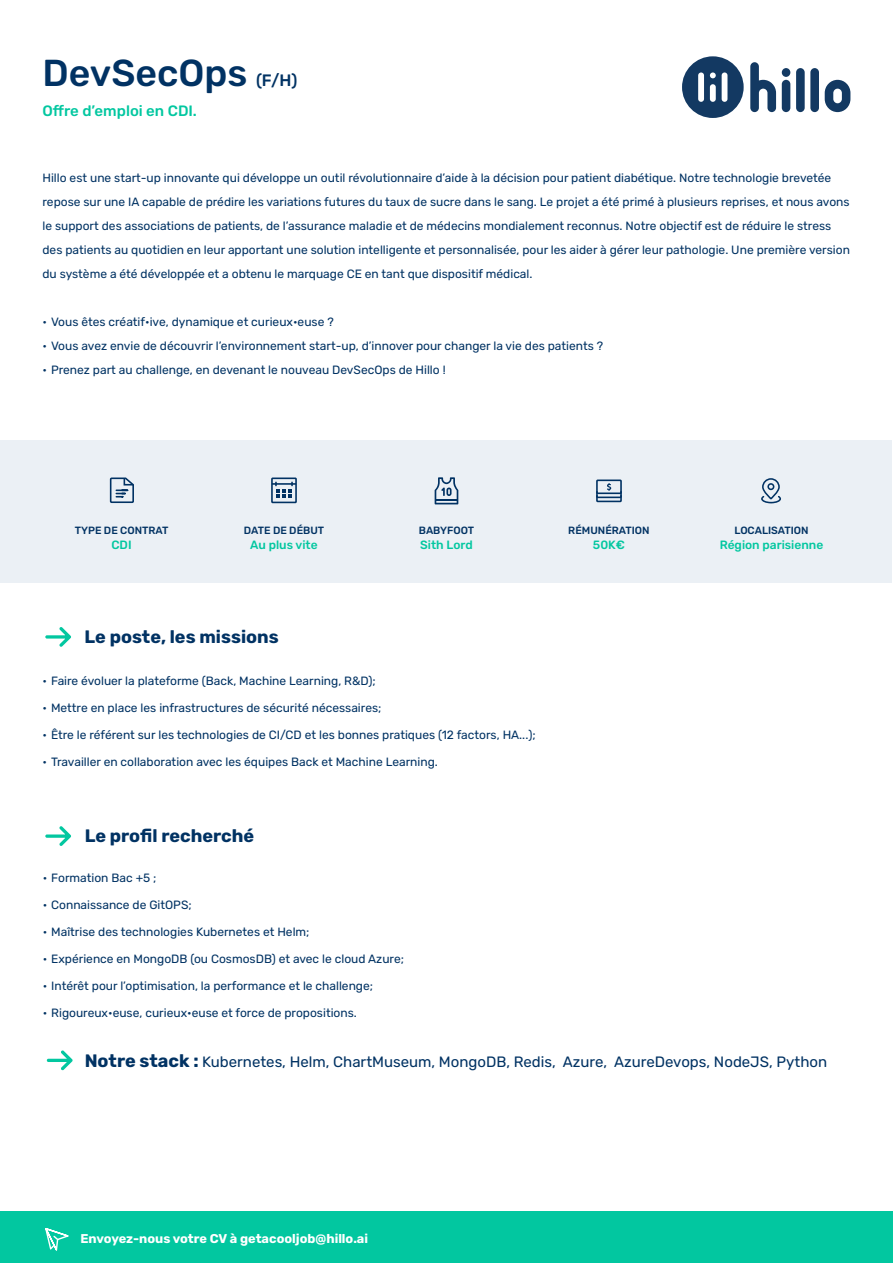
<style>
.page{position:relative;width:893px;height:1263px;background:#fff}
.page>*{position:absolute;margin:0;border:0;box-sizing:border-box;transform-origin:0 0}
.t1{font:500 37.5px "Rubik";color:#013263}
.t2{font:700 18px "Rubik";color:#013263}
.t3{font:500 16.5px "Rubik";color:#013263}
.t4{font:15px "Rubik";color:#013263}
.t5{font:500 15px "Rubik";color:#02c7a0}
.t6{font:700 12.75px "Rubik";color:#fff}
.t7{font:12px/24px "Rubik";color:#013263}
.t8{font:500 12px "Rubik";color:#02c7a0}
.t9{font:500 10.5px "Rubik";color:#013263}
.s1{font-weight:700;font-size:18px}
</style>
<div class="page">
<div style="left:0;top:1212px;width:892px;height:51px;background:#02c7a0"></div>
<svg style="left:45px;top:1228px;width:23px;height:22px"></svg>
<svg style="left:46px;top:1050px;width:27px;height:21px"></svg>
<svg style="left:45px;top:826px;width:26px;height:20px"></svg>
<svg style="left:45px;top:627px;width:26px;height:20px"></svg>
<div style="left:1px;top:440px;width:891px;height:143px;background:#ebf0f5"></div>
<div style="left:767px;top:483px;width:7px;height:7px;border:2px solid #013263;border-radius:50%"></div>
<div style="left:762px;top:478px;width:18px;height:21px;border:2px solid #013263;border-radius:8px"></div>
<svg style="left:761px;top:494px;width:20px;height:9px"></svg>
<div style="left:596px;top:479px;width:26px;height:15px;border:2px solid #013263"></div>
<svg style="left:596px;top:483px;width:26px;height:20px"></svg>
<svg style="left:435px;top:477px;width:23px;height:27px"></svg>
<div style="left:271px;top:477px;width:26px;height:26px;border:2px solid #013263"></div>
<hr style="left:272px;top:483px;width:24px;height:2px;background:#013263">
<svg style="left:275px;top:482px;width:18px;height:16px"></svg>
<svg style="left:109px;top:477px;width:25px;height:27px"></svg>
<svg style="left:750px;top:62px;width:100px;height:50px"></svg>
<svg style="left:682px;top:56px;width:62px;height:62px"></svg>
<p class="t1" style="left:43px;top:52px;width:206px">DevSecOps</p>
<p class="t5" style="left:43px;top:102px;width:156px">Offre d’emploi en CDI.</p>
<p class="t3" style="left:256px;top:71px;width:43px">(F/H)</p>
<p class="t7" style="left:43px;top:166px;width:809px">Hillo est une start-up innovante qui développe un outil révolutionnaire d’aide à la décision pour patient diabétique. Notre technologie brevetée repose sur une IA capable de prédire les variations futures du taux de sucre dans le sang. Le projet a été primé à plusieurs reprises, et nous avons le support des associations de patients, de l’assurance maladie et de médecins mondialement reconnus. Notre objectif est de réduire le stress des patients au quotidien en leur apportant une solution intelligente et personnalisée, pour les aider à gérer leur pathologie. Une première version du système a été développée et a obtenu le marquage CE en tant que dispositif médical.</p>
<p class="t7" style="left:43px;top:310px;width:293px">• Vous êtes créatif•ive, dynamique et curieux•euse ?</p>
<p class="t7" style="left:43px;top:334px;width:562px">• Vous avez envie de découvrir l’environnement start-up, d’innover pour changer la vie des patients ?</p>
<p class="t7" style="left:43px;top:358px;width:405px">• Prenez part au challenge, en devenant le nouveau DevSecOps de Hillo !</p>
<p class="t9" style="left:75px;top:525px;width:95px">TYPE DE CONTRAT</p>
<p class="t8" style="left:111px;top:538px;width:22px">CDI</p>
<p class="t9" style="left:244px;top:525px;width:82px">DATE DE DÉBUT</p>
<p class="t8" style="left:250px;top:538px;width:69px">Au plus vite</p>
<p class="t2" style="left:84px;top:626px;width:196px">Le poste, les missions</p>
<p class="t9" style="left:419px;top:525px;width:57px">BABYFOOT</p>
<p class="t8" style="left:420px;top:538px;width:54px">Sith Lord</p>
<p class="t7" style="left:43px;top:669px;width:335px">• Faire évoluer la plateforme (Back, Machine Learning, R&amp;D);</p>
<p class="t7" style="left:43px;top:696px;width:340px">• Mettre en place les infrastructures de sécurité nécessaires;</p>
<p class="t7" style="left:43px;top:723px;width:495px">• Être le référent sur les technologies de CI/CD et les bonnes pratiques (12 factors, HA...);</p>
<p class="t7" style="left:43px;top:750px;width:397px">• Travailler en collaboration avec les équipes Back et Machine Learning.</p>
<p class="t2" style="left:85px;top:826px;width:171px">Le profil recherché</p>
<p class="t7" style="left:43px;top:866px;width:115px">• Formation Bac +5 ;</p>
<p class="t7" style="left:43px;top:893px;width:150px">• Connaissance de GitOPS;</p>
<p class="t7" style="left:43px;top:920px;width:268px">• Maîtrise des technologies Kubernetes et Helm;</p>
<p class="t7" style="left:43px;top:947px;width:363px">• Expérience en MongoDB (ou CosmosDB) et avec le cloud Azure;</p>
<p class="t7" style="left:43px;top:974px;width:332px">• Intérêt pour l’optimisation, la performance et le challenge;</p>
<p class="t7" style="left:43px;top:1001px;width:316px">• Rigoureux•euse, curieux•euse et force de propositions.</p>
<p class="t9" style="left:568px;top:525px;width:83px">RÉMUNÉRATION</p>
<p class="t8" style="left:593px;top:538px;width:34px">50K€</p>
<p class="t9" style="left:734px;top:525px;width:76px">LOCALISATION</p>
<p class="t8" style="left:720px;top:538px;width:105px">Région parisienne</p>
<p class="t4" style="left:85px;top:1053px;width:744px"><span class="s1">Notre stack :</span> Kubernetes, Helm, ChartMuseum, MongoDB, Redis, Azure, AzureDevops, NodeJS, Python</p>
<p class="t6" style="left:80px;top:1231px;width:289px">Envoyez-nous votre CV à getacooljob@hillo.ai</p>
</div>
